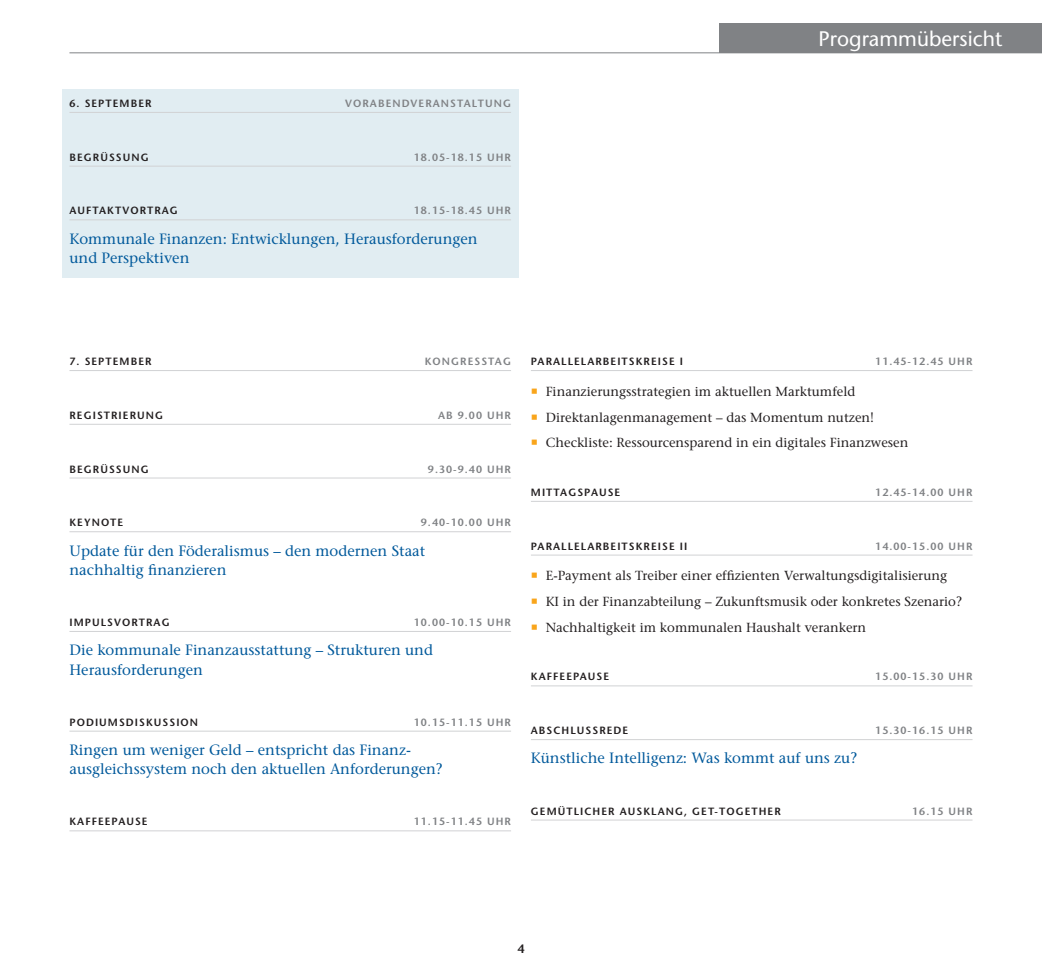
<style>
.page{position:relative;width:1042px;height:978px;background:#fff}
.page>*{position:absolute;margin:0;border:0;box-sizing:border-box;transform-origin:0 0}
.Rubrik-Titel{font:500 21px "Stone Sans Std";color:#fff}
.Inhalt-Titel-Blau{font:500 14.88px/19.2px "Stone Serif Std";color:#00599b}
.t1{font:500 13.12px "Stone Serif Std";color:#231f20}
.t2{font:600 12.25px "Stone Sans Std";color:#231f20}
.Inhalt-Uhrzeit{font:600 10.5px "Stone Sans Std";letter-spacing:.1em;color:#231f20}
.Inhalt-Uhrzeit-2{font:600 10.5px "Stone Sans Std";letter-spacing:.1em;color:#808285}
</style>
<div class="page">
<hr style="left:69px;top:52px;width:973px;height:1px;background:#808285">
<div style="left:719px;top:23px;width:323px;height:30px;background:#808285"></div>
<div style="left:62px;top:89px;width:456px;height:189px;background:#e1edf2"></div>
<hr style="left:69px;top:112px;width:442px;height:1px;background:#d1d2d4">
<hr style="left:69px;top:166px;width:442px;height:1px;background:#d1d2d4">
<hr style="left:69px;top:219px;width:442px;height:1px;background:#d1d2d4">
<hr style="left:69px;top:370px;width:442px;height:1px;background:#d1d2d4">
<hr style="left:69px;top:424px;width:442px;height:1px;background:#d1d2d4">
<hr style="left:69px;top:477px;width:442px;height:1px;background:#d1d2d4">
<hr style="left:69px;top:531px;width:442px;height:1px;background:#d1d2d4">
<hr style="left:69px;top:631px;width:442px;height:1px;background:#d1d2d4">
<hr style="left:69px;top:730px;width:442px;height:1px;background:#d1d2d4">
<hr style="left:69px;top:830px;width:442px;height:1px;background:#d1d2d4">
<hr style="left:531px;top:370px;width:441px;height:1px;background:#d1d2d4">
<hr style="left:531px;top:501px;width:441px;height:1px;background:#d1d2d4">
<hr style="left:531px;top:554px;width:441px;height:1px;background:#d1d2d4">
<hr style="left:531px;top:685px;width:441px;height:1px;background:#d1d2d4">
<hr style="left:531px;top:739px;width:441px;height:1px;background:#d1d2d4">
<hr style="left:531px;top:819px;width:441px;height:1px;background:#d1d2d4">
<p class="Inhalt-Uhrzeit" style="left:69px;top:97px;width:84px">6. SEPTEMBER</p>
<p class="Inhalt-Uhrzeit-2" style="left:345px;top:97px;width:167px">VORABENDVERANSTALTUNG</p>
<p class="Inhalt-Uhrzeit" style="left:69px;top:151px;width:81px">BEGRÜSSUNG</p>
<p class="Inhalt-Uhrzeit-2" style="left:414px;top:151px;width:99px">18.05-18.15 UHR</p>
<p class="Inhalt-Uhrzeit" style="left:69px;top:204px;width:110px">AUFTAKTVORTRAG</p>
<p class="Inhalt-Uhrzeit-2" style="left:414px;top:204px;width:99px">18.15-18.45 UHR</p>
<p class="Inhalt-Titel-Blau" style="left:69px;top:229px;width:410px">Kommunale Finanzen: Entwicklungen, Herausforderungen und Perspektiven</p>
<p class="Rubrik-Titel" style="left:818px;top:26px;width:185px">Programmübersicht</p>
<p class="Inhalt-Uhrzeit" style="left:69px;top:355px;width:84px">7. SEPTEMBER</p>
<p class="Inhalt-Uhrzeit-2" style="left:425px;top:355px;width:88px">KONGRESSTAG</p>
<p class="Inhalt-Uhrzeit" style="left:69px;top:409px;width:95px">REGISTRIERUNG</p>
<p class="Inhalt-Uhrzeit-2" style="left:438px;top:409px;width:74px">AB 9.00 UHR</p>
<p class="Inhalt-Uhrzeit" style="left:69px;top:462px;width:81px">BEGRÜSSUNG</p>
<p class="Inhalt-Uhrzeit-2" style="left:428px;top:462px;width:85px">9.30-9.40 UHR</p>
<p class="Inhalt-Uhrzeit" style="left:69px;top:516px;width:55px">KEYNOTE</p>
<p class="Inhalt-Uhrzeit-2" style="left:421px;top:516px;width:92px">9.40-10.00 UHR</p>
<p class="Inhalt-Titel-Blau" style="left:69px;top:540px;width:357px">Update für den Föderalismus – den modernen Staat nachhaltig finanzieren</p>
<p class="Inhalt-Uhrzeit" style="left:69px;top:616px;width:102px">IMPULSVORTRAG</p>
<p class="Inhalt-Uhrzeit-2" style="left:414px;top:616px;width:99px">10.00-10.15 UHR</p>
<p class="Inhalt-Titel-Blau" style="left:69px;top:640px;width:365px">Die kommunale Finanzausstattung – Strukturen und<br>Herausforderungen</p>
<p class="Inhalt-Uhrzeit" style="left:69px;top:715px;width:130px">PODIUMSDISKUSSION</p>
<p class="Inhalt-Uhrzeit-2" style="left:414px;top:715px;width:99px">10.15-11.15 UHR</p>
<p class="Inhalt-Titel-Blau" style="left:69px;top:740px;width:375px">Ringen um weniger Geld – entspricht das Finanz&shy;ausgleichssystem noch den aktuellen Anforderungen?</p>
<p class="Inhalt-Uhrzeit" style="left:69px;top:815px;width:80px">KAFFEEPAUSE</p>
<p class="Inhalt-Uhrzeit-2" style="left:414px;top:815px;width:99px">11.15-11.45 UHR</p>
<p class="Inhalt-Uhrzeit" style="left:531px;top:355px;width:154px">PARALLELARBEITSKREISE I</p>
<p class="Inhalt-Uhrzeit-2" style="left:875px;top:355px;width:99px">11.45-12.45 UHR</p>
<p class="t1" style="left:546px;top:383px;width:311px">Finanzierungsstrategien im aktuellen Marktumfeld</p>
<p class="t1" style="left:546px;top:409px;width:330px">Direktanlagenmanagement – das Momentum nutzen!</p>
<p class="t1" style="left:546px;top:435px;width:364px">Checkliste: Ressourcensparend in ein digitales Finanzwesen</p>
<p class="Inhalt-Uhrzeit" style="left:531px;top:486px;width:91px">MITTAGSPAUSE</p>
<p class="Inhalt-Uhrzeit-2" style="left:875px;top:486px;width:99px">12.45-14.00 UHR</p>
<p class="Inhalt-Uhrzeit" style="left:531px;top:539px;width:158px">PARALLELARBEITSKREISE II</p>
<p class="Inhalt-Uhrzeit-2" style="left:875px;top:539px;width:99px">14.00-15.00 UHR</p>
<p class="t1" style="left:546px;top:568px;width:403px">E-Payment als Treiber einer effizienten Verwaltungsdigitalisierung</p>
<p class="t1" style="left:546px;top:593px;width:418px">KI in der Finanzabteilung – Zukunftsmusik oder konkretes Szenario?</p>
<p class="t1" style="left:546px;top:619px;width:322px">Nachhaltigkeit im kommunalen Haushalt verankern</p>
<p class="Inhalt-Uhrzeit" style="left:531px;top:670px;width:80px">KAFFEEPAUSE</p>
<p class="Inhalt-Uhrzeit-2" style="left:875px;top:670px;width:99px">15.00-15.30 UHR</p>
<p class="Inhalt-Uhrzeit" style="left:531px;top:724px;width:99px">ABSCHLUSSREDE</p>
<p class="Inhalt-Uhrzeit-2" style="left:875px;top:724px;width:99px">15.30-16.15 UHR</p>
<p class="Inhalt-Titel-Blau" style="left:531px;top:748px;width:328px">Künstliche Intelligenz: Was kommt auf uns zu?</p>
<p class="Inhalt-Uhrzeit" style="left:531px;top:804px;width:251px">GEMÜTLICHER AUSKLANG, GET-TOGETHER</p>
<p class="Inhalt-Uhrzeit-2" style="left:912px;top:804px;width:62px">16.15 UHR</p>
<p class="t2" style="left:517px;top:941px;width:9px">4</p>
</div>
